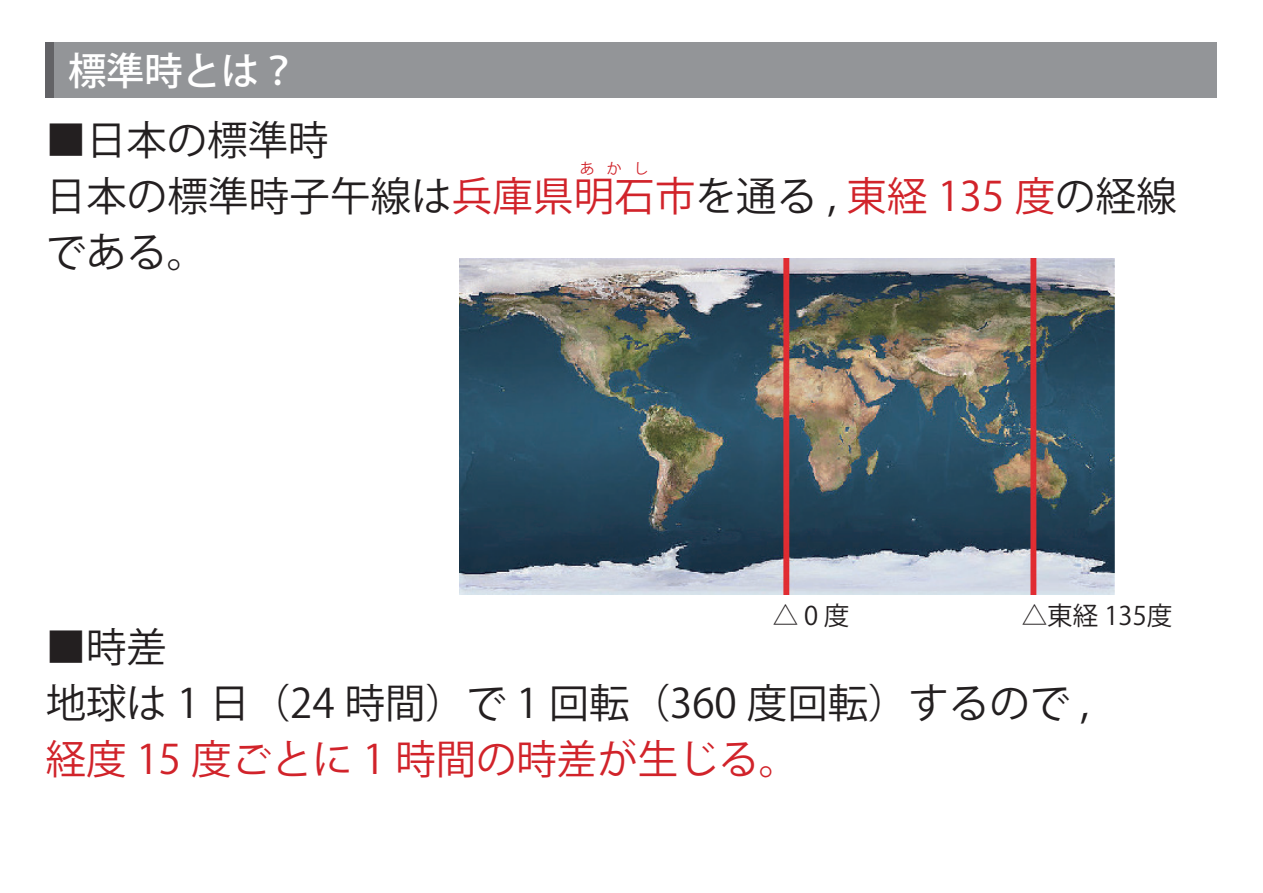
<style>
.page{position:relative;width:1263px;height:893px;background:#fff}
.page>*{position:absolute;margin:0;border:0;box-sizing:border-box;transform-origin:0 0}
.t1{font:40.35px/56.4px "Koz Go Pr 6 N";color:#231f20}
.t2{font:40.35px "Koz Go Pr 6 N";color:#d1232a}
.t3{font:500 38.25px "Koz Go Pr 6 N";color:#fff}
.t4{font:25.5px "Koz Go Pr 6 N";color:#231f20}
.t5{font:14.85px "Koz Go Pr 6 N";color:#d1232a}
.s1{color:#d1232a}
</style>
<div class="page">
<div style="left:46px;top:43px;width:1171px;height:55px;background:#939598"></div>
<div style="left:46px;top:43px;width:8px;height:55px;background:#636366"></div>
<img style="left:459px;top:258px;width:655px;height:336px">
<p class="t3" style="left:68px;top:49px;width:231px">標準時とは？</p>
<p class="t1" style="left:46px;top:112px;width:1133px">■日本の標準時<br>日本の標準時子午線は<span class="s1">兵庫県明石市</span>を通る , <span class="s1">東経 135 度</span>の経線</p>
<p class="t5" style="left:580px;top:160px;width:70px">あかし</p>
<p class="t1" style="left:46px;top:225px;width:163px">である。</p>
<p class="t4" style="left:773px;top:601px;width:78px">△0度</p>
<p class="t4" style="left:1022px;top:601px;width:152px">△東経 135度</p>
<p class="t1" style="left:46px;top:620px;width:1045px">■時差<br>地球は 1 日（24 時間）で 1 回転（360 度回転）するので ,</p>
<p class="t2" style="left:46px;top:737px;width:755px">経度 15 度ごとに 1 時間の時差が生じる。</p>
</div>
